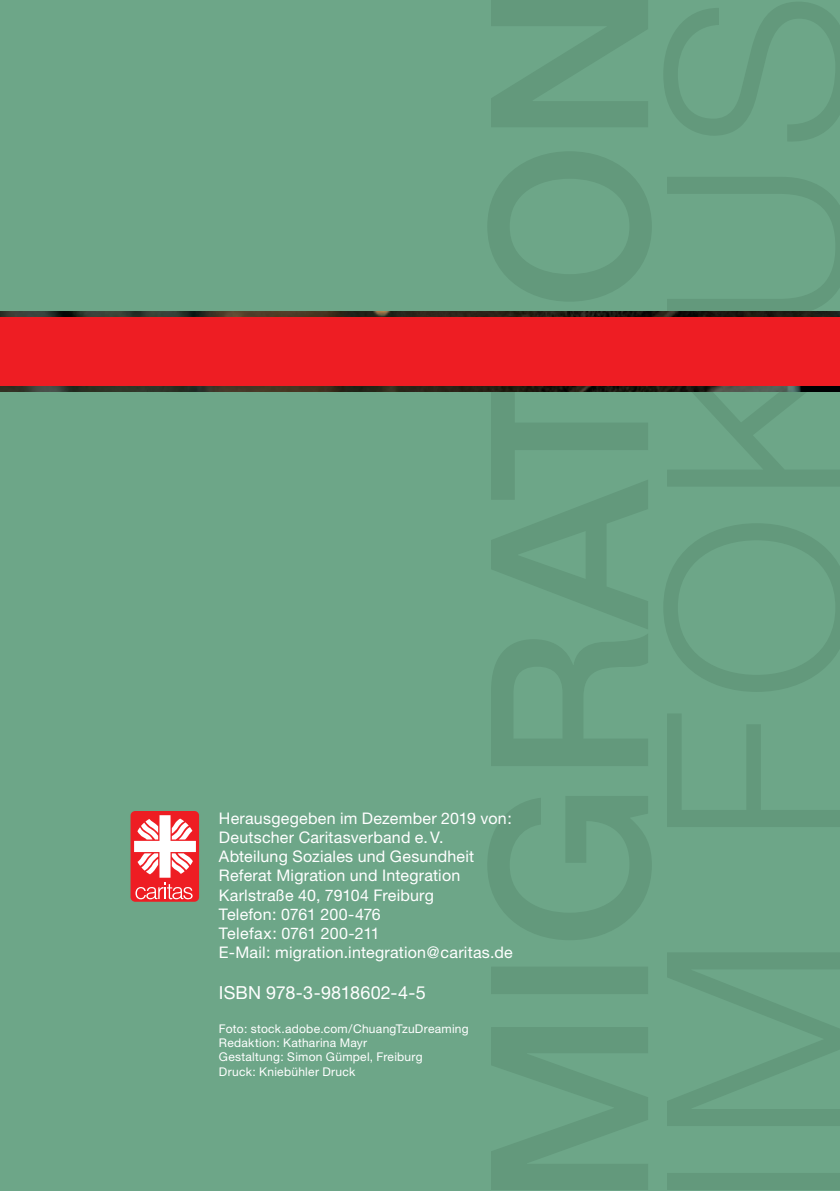
<style>
.page{position:relative;width:840px;height:1191px;background:#fff}
.page>*{position:absolute;margin:0;border:0;box-sizing:border-box;transform-origin:0 0}
.t1{font:18px "Helvetica Neue";letter-spacing:.01em;color:#fff}
.t2{font:16px/19.2px "Helvetica Neue";letter-spacing:.015em;color:#fff}
.t3{font:12px/14.4px "Helvetica Neue";letter-spacing:.02em;color:#fff}
</style>
<div class="page">
<div style="left:0;top:391px;width:839px;height:800px;background:#6da688"></div>
<div style="left:0;top:0;width:839px;height:312px;background:#6da688"></div>
<svg style="left:663px;top:2px;width:176px;height:1188px"></svg>
<svg style="left:487px;top:0;width:164px;height:1190px"></svg>
<div style="left:130px;top:811px;width:69px;height:90px;background:#ee1d23;border-radius:5px"></div>
<svg style="left:134px;top:815px;width:62px;height:62px"></svg>
<svg style="left:135px;top:883px;width:57px;height:16px"></svg>
<img style="left:0;top:312px;width:839px;height:79px">
<div style="left:0;top:317px;width:839px;height:69px;background:#ee1d23"></div>
<p class="t2" style="left:219px;top:808px;width:295px">Herausgegeben im Dezember 2019 von:<br>Deutscher Caritasverband e.V.<br>Abteilung Soziales und Gesundheit<br>Referat Migration und Integration<br>Karlstraße 40, 79104 Freiburg<br>Telefon: 0761 200-476<br>Telefax: 0761 200-211<br>E-Mail: migration.integration@caritas.de</p>
<p class="t1" style="left:219px;top:982px;width:208px">ISBN 978-3-9818602-4-5</p>
<p class="t3" style="left:219px;top:1021px;width:251px">Foto: stock.adobe.com/ChuangTzuDreaming Redaktion: Katharina Mayr<br>Gestaltung: Simon Gümpel, Freiburg<br>Druck: Kniebühler Druck</p>
</div>
